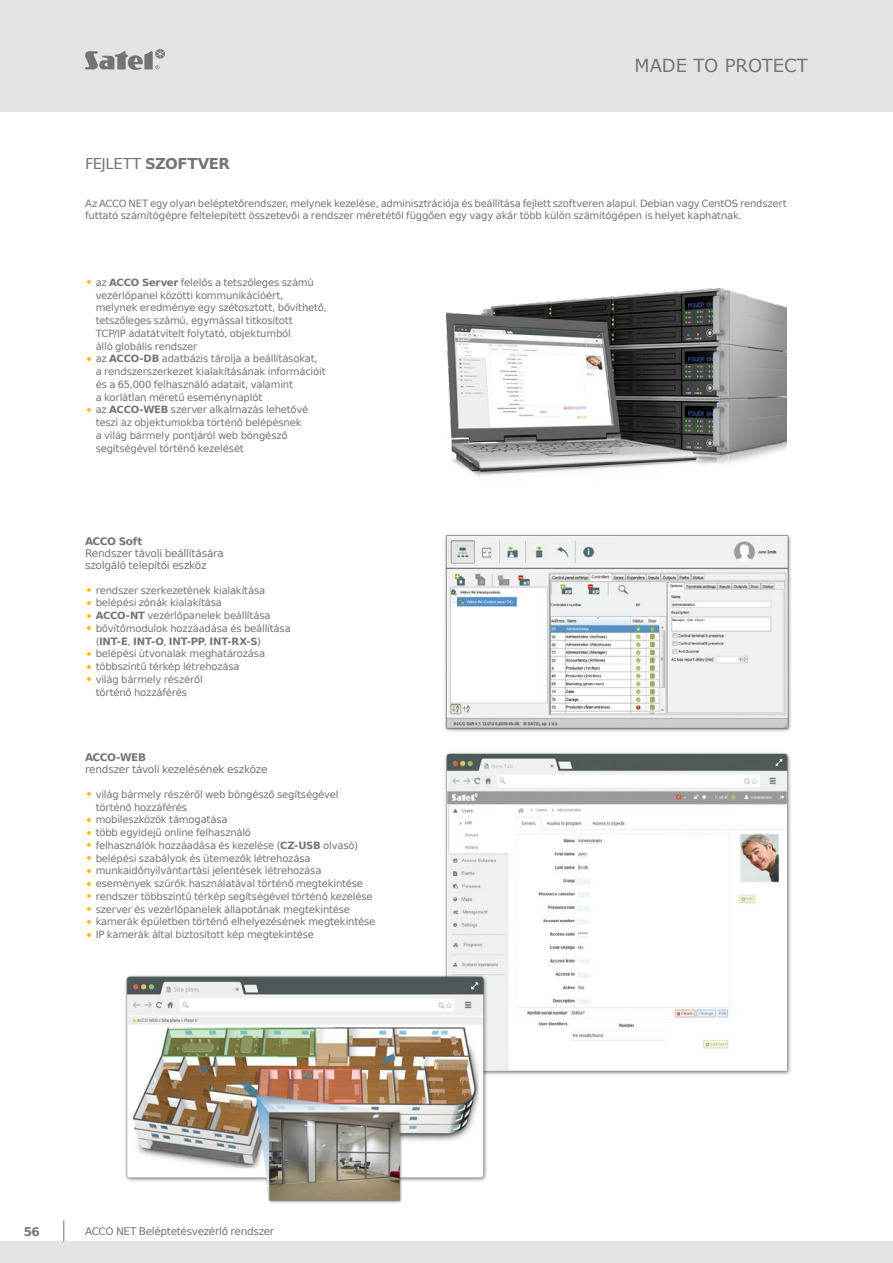
<style>
.page{position:relative;width:893px;height:1263px;background:#fff}
.page>*{position:absolute;margin:0;border:0;box-sizing:border-box;transform-origin:0 0}
.t1{font:18px "Verdana";color:#747476}
._01_-_GRUPY_PRODUKTÓ{font:700 15px "Prima Sans EU";letter-spacing:-.035em;color:#747476}
.t2{font:700 12px "Prima Sans EU";color:#747476}
._04_-_PRODUKT_-_NAZW{font:10.5px/12px "Prima Sans EU";letter-spacing:-.02em;color:#747476}
._03_-_STOPKA{font:10.5px "Prima Sans EU";letter-spacing:-.03em;color:#747476}
._03_-_PRODUKT_-_SYMB{font:700 10.5px "Prima Sans EU";letter-spacing:-.04em;color:#747476}
._02_-_GRUPY_-_OPIS{font:10.05px/12.8px "Prima Sans EU";letter-spacing:-.02em;color:#747476}
.s1{font-weight:400}
.s2{font-size:13.5px;color:#fabb00}
.s3{font-weight:700}
</style>
<div class="page">
<img style="left:444px;top:534px;width:347px;height:198px">
<img style="left:445px;top:752px;width:346px;height:323px">
<img style="left:125px;top:952px;width:385px;height:251px">
<img style="left:446px;top:289px;width:341px;height:189px">
<div style="left:0;top:0;width:893px;height:112px;background:#e3e3e4"></div>
<div style="left:0;top:1242px;width:893px;height:21px;background:#e3e3e4"></div>
<svg style="left:63px;top:1220px;width:1px;height:22px"></svg>
<svg style="left:85px;top:49px;width:80px;height:21px"></svg>
<h1 class="t1" style="left:634px;top:53px;width:175px">MADE TO PROTECT</h1>
<p class="_01_-_GRUPY_PRODUKTÓ" style="left:85px;top:153px;width:147px"><span class="s1">FEJLETT</span> SZOFTVER</p>
<p class="_02_-_GRUPY_-_OPIS" style="left:85px;top:197px;width:703px;line-height:12px">Az ACCO NET egy olyan beléptetőrendszer, melynek kezelése, adminisztrációja és beállítása fejlett szoftveren alapul. Debian vagy CentOS rendszert futtató számítógépre feltelepített összetevői a rendszer méretétől függően egy vagy akár több külön számítógépen is helyet kaphatnak.</p>
<p class="_02_-_GRUPY_-_OPIS" style="left:96px;top:276px;width:233px;text-indent:-11px"><span class="s2">•</span> az <span class="s3">ACCO Server</span> felelős a tetszőleges számú vezérlőpanel közötti kommunikációért, melynek eredménye egy szétosztott, bővíthető, tetszőleges számú, egymással titkosított<br>TCP/IP adatátvitelt folytató, objektumból<br>álló globális rendszer</p>
<p class="_02_-_GRUPY_-_OPIS" style="left:96px;top:352px;width:231px;text-indent:-11px"><span class="s2">•</span> az <span class="s3">ACCO-DB</span> adatbázis tárolja a beállításokat, a rendszerszerkezet kialakításának információit és a 65,000 felhasználó adatait, valamint<br>a korlátlan méretű eseménynaplót</p>
<p class="_02_-_GRUPY_-_OPIS" style="left:96px;top:403px;width:214px;text-indent:-11px"><span class="s2">•</span> az <span class="s3">ACCO-WEB</span> szerver alkalmazás lehetővé teszi az objektumokba történő belépésnek a világ bármely pontjáról web böngésző segítségével történő kezelését</p>
<p class="_03_-_PRODUKT_-_SYMB" style="left:85px;top:534px;width:59px">ACCO Soft</p>
<p class="_04_-_PRODUKT_-_NAZW" style="left:85px;top:547px;width:140px">Rendszer távoli beállítására szolgáló telepítői eszköz</p>
<p class="_02_-_GRUPY_-_OPIS" style="left:85px;top:583px;width:182px"><span class="s2">•</span> rendszer szerkezetének kialakítása</p>
<p class="_02_-_GRUPY_-_OPIS" style="left:85px;top:596px;width:139px"><span class="s2">•</span> belépési zónák kialakítása</p>
<p class="_02_-_GRUPY_-_OPIS" style="left:85px;top:609px;width:187px"><span class="s2">•</span> <span class="s3">ACCO-NT</span> vezérlőpanelek beállítása</p>
<p class="_02_-_GRUPY_-_OPIS" style="left:96px;top:621px;width:197px;text-indent:-11px"><span class="s2">•</span> bővítőmodulok hozzáadása és beállítása (<span class="s3">INT-E</span>, <span class="s3">INT-O</span>, <span class="s3">INT-PP</span>, <span class="s3">INT-RX-S</span>)</p>
<p class="_02_-_GRUPY_-_OPIS" style="left:85px;top:647px;width:182px"><span class="s2">•</span> belépési útvonalak meghatározása</p>
<p class="_02_-_GRUPY_-_OPIS" style="left:85px;top:660px;width:156px"><span class="s2">•</span> többszintű térkép létrehozása</p>
<p class="_02_-_GRUPY_-_OPIS" style="left:85px;top:672px;width:119px;text-align:center"><span class="s2">•</span> világ bármely részéről történő hozzáférés</p>
<p class="_03_-_PRODUKT_-_SYMB" style="left:85px;top:750px;width:63px">ACCO-WEB</p>
<p class="_04_-_PRODUKT_-_NAZW" style="left:85px;top:763px;width:184px">rendszer távoli kezelésének eszköze</p>
<p class="_02_-_GRUPY_-_OPIS" style="left:96px;top:787px;width:244px;text-indent:-11px"><span class="s2">•</span> világ bármely részéről web böngésző segítségével történő hozzáférés</p>
<p class="_02_-_GRUPY_-_OPIS" style="left:85px;top:813px;width:144px"><span class="s2">•</span> mobileszközök támogatása</p>
<p class="_02_-_GRUPY_-_OPIS" style="left:85px;top:826px;width:168px"><span class="s2">•</span> több egyidejű online felhasználó</p>
<p class="_02_-_GRUPY_-_OPIS" style="left:85px;top:838px;width:274px"><span class="s2">•</span> felhasználók hozzáadása és kezelése (<span class="s3">CZ-USB</span> olvasó)</p>
<p class="_02_-_GRUPY_-_OPIS" style="left:85px;top:851px;width:227px"><span class="s2">•</span> belépési szabályok és ütemezők létrehozása</p>
<p class="_02_-_GRUPY_-_OPIS" style="left:85px;top:864px;width:238px"><span class="s2">•</span> munkaidőnyilvántartási jelentések létrehozása</p>
<p class="_02_-_GRUPY_-_OPIS" style="left:85px;top:877px;width:280px"><span class="s2">•</span> események szűrők használatával történő megtekintése</p>
<p class="_02_-_GRUPY_-_OPIS" style="left:85px;top:889px;width:289px"><span class="s2">•</span> rendszer többszintű térkép segítségével történő kezelése</p>
<p class="_02_-_GRUPY_-_OPIS" style="left:85px;top:902px;width:267px"><span class="s2">•</span> szerver és vezérlőpanelek állapotának megtekintése</p>
<p class="_02_-_GRUPY_-_OPIS" style="left:85px;top:915px;width:292px"><span class="s2">•</span> kamerák épületben történő elhelyezésének megtekintése</p>
<p class="_02_-_GRUPY_-_OPIS" style="left:85px;top:928px;width:230px"><span class="s2">•</span> IP kamerák által biztosított kép megtekintése</p>
<p class="t2" style="left:24px;top:1223px;width:18px">56</p>
<p class="_03_-_STOPKA" style="left:85px;top:1224px;width:191px">ACCO NET Beléptetésvezérlő rendszer</p>
</div>
